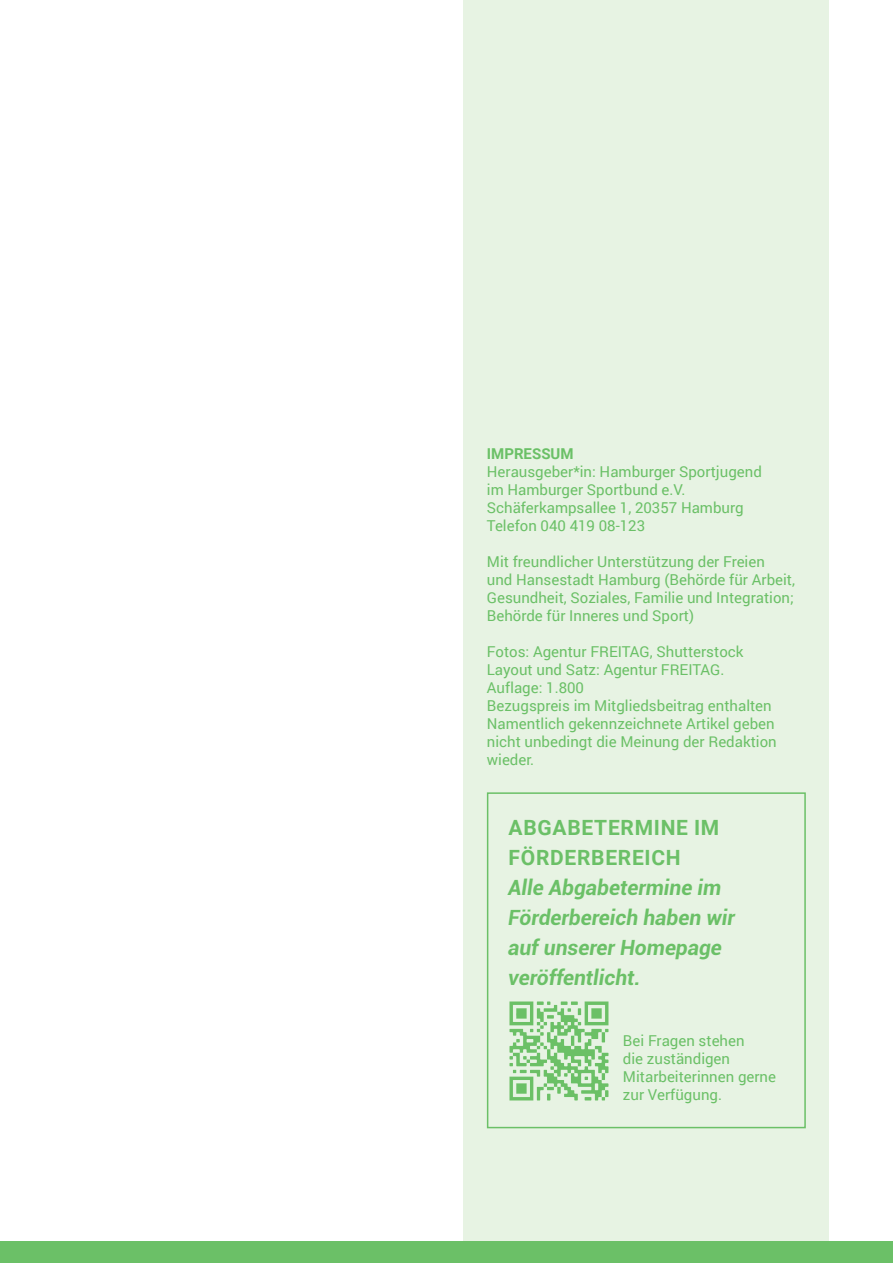
<style>
.page{position:relative;width:893px;height:1263px;background:#fff}
.page>*{position:absolute;margin:0;border:0;box-sizing:border-box;transform-origin:0 0}
.t1{font:italic 700 21px/30px "Roboto";color:#6bc067}
.t2{font:700 21px/30px "Roboto";letter-spacing:.035em;color:#6bc067}
.t3{font:15px/18px "Roboto";color:#6bc067}
.t4{font:700 15px "Roboto";color:#6bc067}
</style>
<div class="page">
<div style="left:463px;top:0;width:366px;height:1246px;background:#e7f3e3"></div>
<div style="left:487px;top:792px;width:319px;height:336px;border:2px solid #6bc067"></div>
<img style="left:509px;top:1001px;width:100px;height:100px">
<div style="left:0;top:1242px;width:893px;height:21px;background:#6bc067"></div>
<p class="t4" style="left:487px;top:444px;width:88px">IMPRESSUM</p>
<p class="t3" style="left:487px;top:462px;width:276px">Herausgeber*in: Hamburger Sportjugend im Hamburger Sportbund e.V.<br>Schäferkampsallee 1, 20357 Hamburg<br>Telefon 040 419 08-123</p>
<p class="t3" style="left:487px;top:552px;width:310px">Mit freundlicher Unterstützung der Freien<br>und Hansestadt Hamburg (Behörde für Arbeit, Gesundheit, Soziales, Familie und Integration; Behörde für Inneres und Sport)</p>
<p class="t3" style="left:487px;top:642px;width:291px">Fotos: Agentur FREITAG, Shutterstock<br>Layout und Satz: Agentur FREITAG.<br>Auflage: 1.800<br>Bezugspreis im Mitgliedsbeitrag enthalten<br>Namentlich gekennzeichnete Artikel geben nicht unbedingt die Meinung der Redaktion wieder.</p>
<h1 class="t2" style="left:508px;top:811px;width:212px">ABGABETERMINE IM<br>FÖRDERBEREICH</h1>
<h1 class="t1" style="left:508px;top:871px;width:228px">Alle Abgabetermine im<br>Förderbereich haben wir auf unserer Homepage veröffentlicht.</h1>
<p class="t3" style="left:623px;top:1031px;width:155px">Bei Fragen stehen<br>die zuständigen<br>Mitarbeiterinnen gerne zur Verfügung.</p>
</div>
